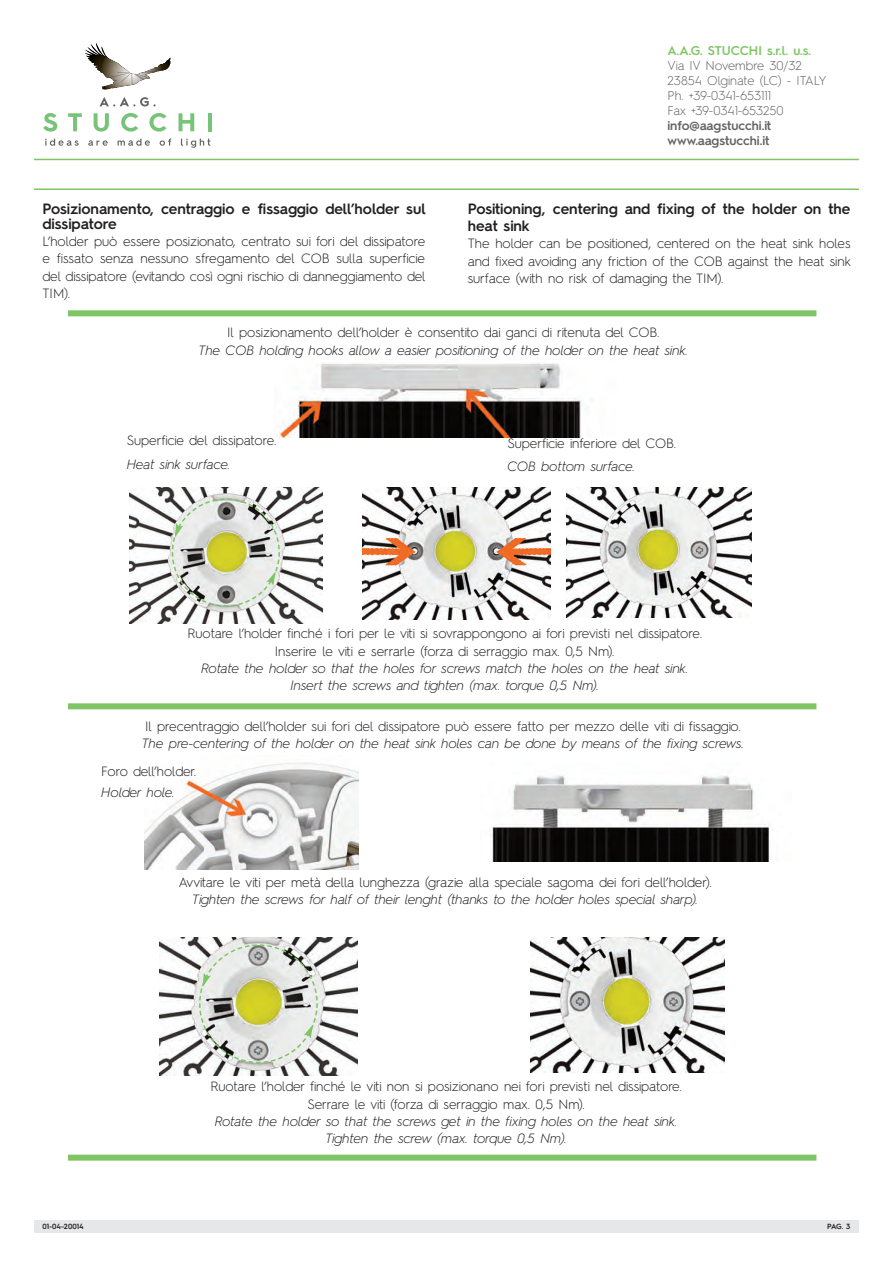
<style>
.page{position:relative;width:893px;height:1263px;background:#fff}
.page>*{position:absolute;margin:0;border:0;box-sizing:border-box;transform-origin:0 0}
.t1{font:600 15px/17.2px "Hurme Geometric Sans 2";color:#231f20}
.t2{font:300 13.5px/17.2px "Hurme Geometric Sans 2";color:#231f20;text-align:justify}
.t3{font:italic 300 13.5px/17.2px "Hurme Geometric Sans 2";color:#231f20;text-align:center}
.t4{font:300 12.75px/15px "Hurme Geometric Sans 2";color:#636366}
.t5{font:600 12.75px/15px "Hurme Geometric Sans 2";color:#636366}
.t6{font:600 12.75px "Hurme Geometric Sans 2";color:#7fc565}
.t7{font:600 7.5px "Hurme Geometric Sans 2";color:#231f20}
</style>
<div class="page">
<div style="left:34px;top:1220px;width:825px;height:13px;background:#e6e7e9"></div>
<svg style="left:85px;top:44px;width:63px;height:46px"></svg>
<svg style="left:45px;top:139px;width:34px;height:7px"></svg>
<svg style="left:88px;top:140px;width:20px;height:6px"></svg>
<svg style="left:118px;top:139px;width:32px;height:7px"></svg>
<svg style="left:160px;top:139px;width:11px;height:7px"></svg>
<svg style="left:181px;top:139px;width:29px;height:9px"></svg>
<svg style="left:43px;top:113px;width:14px;height:19px"></svg>
<svg style="left:68px;top:113px;width:14px;height:18px"></svg>
<svg style="left:94px;top:113px;width:15px;height:19px"></svg>
<svg style="left:121px;top:113px;width:17px;height:19px"></svg>
<svg style="left:149px;top:113px;width:17px;height:19px"></svg>
<svg style="left:178px;top:113px;width:16px;height:18px"></svg>
<hr style="left:208px;top:113px;width:4px;height:18px;background:#77c479">
<svg style="left:100px;top:97px;width:56px;height:9px"></svg>
<hr style="left:34px;top:159px;width:825px;height:1px;background:#7fc565">
<hr style="left:34px;top:188px;width:825px;height:2px;background:#7fc565">
<img style="left:566px;top:488px;width:185px;height:129px">
<img style="left:130px;top:488px;width:193px;height:135px">
<img style="left:362px;top:488px;width:189px;height:132px">
<div style="left:68px;top:703px;width:748px;height:6px;background:#7fc565"></div>
<img style="left:490px;top:775px;width:280px;height:86px">
<img style="left:144px;top:762px;width:215px;height:108px">
<img style="left:531px;top:937px;width:193px;height:135px">
<img style="left:160px;top:937px;width:198px;height:139px">
<div style="left:68px;top:1155px;width:748px;height:6px;background:#7fc565"></div>
<svg style="left:198px;top:943px;width:121px;height:121px;background:#ccceb8"></svg>
<svg style="left:171px;top:498px;width:110px;height:109px;background:#c9cbb7"></svg>
<img style="left:274px;top:363px;width:309px;height:74px">
<div style="left:68px;top:310px;width:748px;height:6px;background:#7fc565"></div>
<p class="t1" style="left:43px;top:202px;width:385px;line-height:15px">Posizionamento, centraggio e fissaggio dell’holder sul dissipatore</p>
<p class="t2" style="left:43px;top:234px;width:385px">L’holder può essere posizionato, centrato sui fori del dissipatore e fissato senza nessuno sfregamento del COB sulla superficie del dissipatore (evitando così ogni rischio di danneggiamento del TIM).</p>
<p class="t6" style="left:668px;top:46px;width:145px">A.A.G. STUCCHI s.r.l. u.s.</p>
<p class="t4" style="left:668px;top:59px;width:160px">Via IV Novembre 30/32<br>23854 Olginate (LC) - ITALY<br>Ph. +39-0341-653111<br>Fax +39-0341-653250</p>
<p class="t5" style="left:668px;top:119px;width:105px">info@aagstucchi.it www.aagstucchi.it</p>
<p class="t1" style="left:468px;top:201px;width:384px">Positioning, centering and fixing of the holder on the heat sink</p>
<p class="t2" style="left:468px;top:236px;width:384px">The holder can be positioned, centered on the heat sink holes and fixed avoiding any friction of the COB against the heat sink surface (with no risk of damaging the TIM).</p>
<p class="t2" style="left:227px;top:325px;width:434px">Il posizionamento dell’holder è consentito dai ganci di ritenuta del COB.</p>
<p class="t3" style="left:199px;top:343px;width:491px">The COB holding hooks allow a easier positioning of the holder on the heat sink.</p>
<p class="t2" style="left:127px;top:433px;width:151px">Superficie del dissipatore.</p>
<p class="t3" style="left:127px;top:456px;width:105px">Heat sink surface.</p>
<p class="t2" style="left:507px;top:436px;width:170px">Superficie inferiore del COB.</p>
<p class="t3" style="left:507px;top:459px;width:129px">COB bottom surface.</p>
<p class="t2" style="left:188px;top:626px;width:516px;text-align:center">Ruotare l’holder finché i fori per le viti si sovrappongono ai fori previsti nel dissipatore.<br>Inserire le viti e serrarle (forza di serraggio max. 0,5 Nm).</p>
<p class="t3" style="left:201px;top:661px;width:489px">Rotate the holder so that the holes for screws match the holes on the heat sink.<br>Insert the screws and tighten (max. torque 0,5 Nm).</p>
<p class="t2" style="left:145px;top:718px;width:597px">Il precentraggio dell’holder sui fori del dissipatore può essere fatto per mezzo delle viti di fissaggio.</p>
<p class="t3" style="left:142px;top:736px;width:604px">The pre-centering of the holder on the heat sink holes can be done by means of the fixing screws.</p>
<p class="t2" style="left:101px;top:764px;width:96px">Foro dell’holder.</p>
<p class="t3" style="left:101px;top:785px;width:75px">Holder hole.</p>
<p class="t2" style="left:179px;top:875px;width:535px">Avvitare le viti per metà della lunghezza (grazie alla speciale sagoma dei fori dell’holder).</p>
<p class="t3" style="left:192px;top:892px;width:507px">Tighten the screws for half of their lenght (thanks to the holder holes special sharp).</p>
<p class="t2" style="left:210px;top:1079px;width:473px;text-align:center">Ruotare l’holder finché le viti non si posizionano nei fori previsti nel dissipatore.<br>Serrare le viti (forza di serraggio max. 0,5 Nm).</p>
<p class="t3" style="left:215px;top:1114px;width:464px">Rotate the holder so that the screws get in the fixing holes on the heat sink.<br>Tighten the screw (max. torque 0,5 Nm).</p>
<p class="t7" style="left:43px;top:1224px;width:43px">01-04-20014</p>
<p class="t7" style="left:827px;top:1224px;width:25px">PAG. 3</p>
</div>
